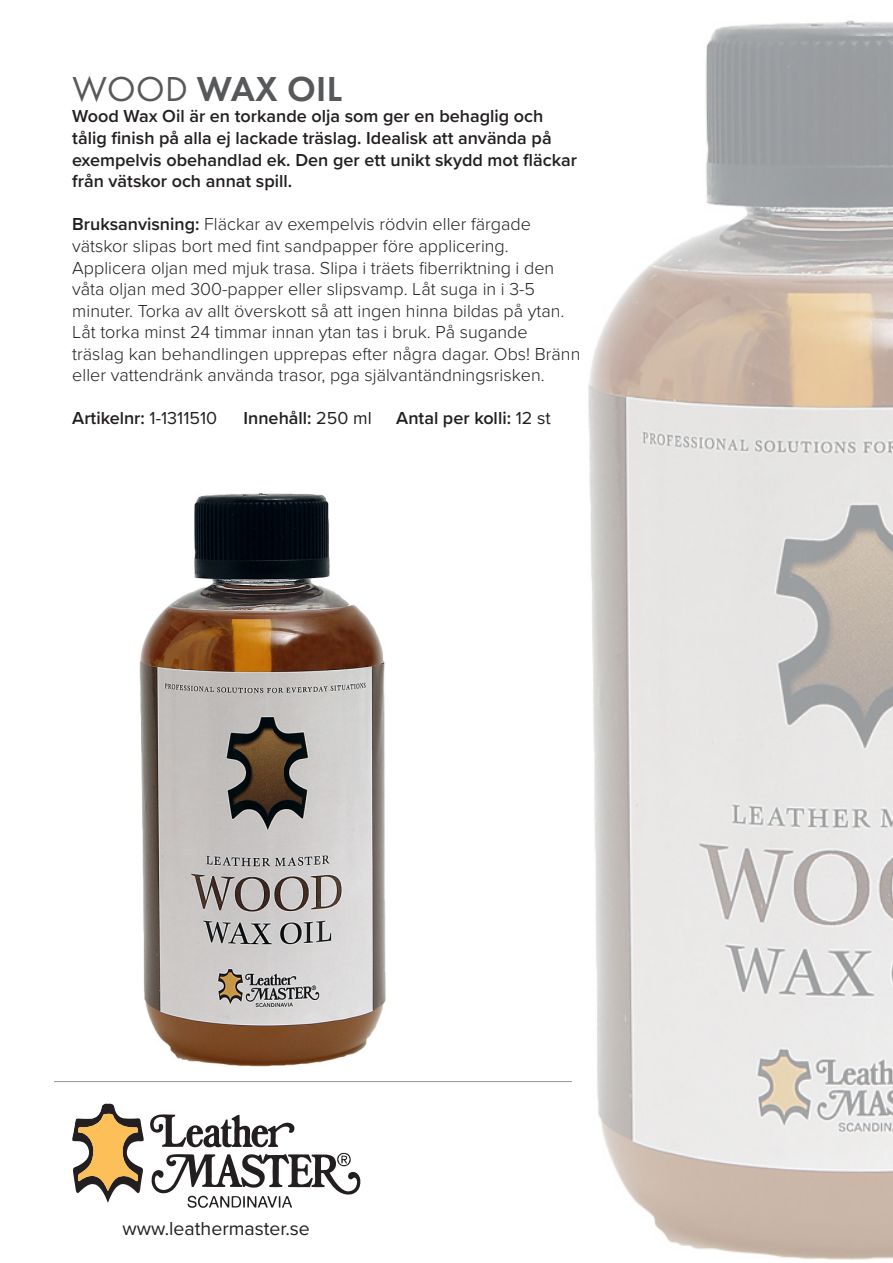
<style>
.page{position:relative;width:893px;height:1263px;background:#fff}
.page>*{position:absolute;margin:0;border:0;box-sizing:border-box;transform-origin:0 0}
.t1{font:600 36px "Futura PT";letter-spacing:.01em;color:#57585a}
.t2{font:19.5px "Proxima Nova";color:#231f20}
.t3{font:300 18px/21.6px "Proxima Nova";color:#231f20}
.t4{font:600 18px/21.6px "Proxima Nova";color:#231f20}
.s1{font-weight:400}
.s2{font-weight:600}
</style>
<div class="page">
<img style="left:588px;top:20px;width:305px;height:1240px">
<img style="left:139px;top:493px;width:247px;height:574px">
<svg style="left:72px;top:1104px;width:288px;height:104px"></svg>
<hr style="left:54px;top:1081px;width:518px;height:1px;background:#939598">
<p class="t1" style="left:72px;top:66px;width:271px"><span class="s1">WOOD</span> WAX OIL</p>
<p class="t4" style="left:72px;top:105px;width:506px">Wood Wax Oil är en torkande olja som ger en behaglig och tålig finish på alla ej lackade träslag. Idealisk att använda på exempelvis obehandlad ek. Den ger ett unikt skydd mot fläckar från vätskor och annat spill.</p>
<p class="t3" style="left:72px;top:213px;width:510px"><span class="s2">Bruksanvisning:</span> Fläckar av exempelvis rödvin eller färgade vätskor slipas bort med fint sandpapper före applicering.<br>Applicera oljan med mjuk trasa. Slipa i träets fiberriktning i den våta oljan med 300-papper eller slipsvamp. Låt suga in i 3-5 minuter. Torka av allt överskott så att ingen hinna bildas på ytan.<br>Låt torka minst 24 timmar innan ytan tas i bruk. På sugande träslag kan behandlingen upprepas efter några dagar. Obs! Bränn eller vattendränk använda trasor, pga självantändningsrisken.</p>
<p class="t4" style="left:72px;top:407px;width:146px">Artikelnr: <span class="s1">1-1311510</span></p>
<p class="t4" style="left:244px;top:407px;width:130px">Innehåll: <span class="s1">250 ml</span></p>
<p class="t4" style="left:396px;top:407px;width:156px">Antal per kolli: <span class="s1">12 st</span></p>
<p class="t2" style="left:123px;top:1214px;width:189px">www.leathermaster.se</p>
</div>
